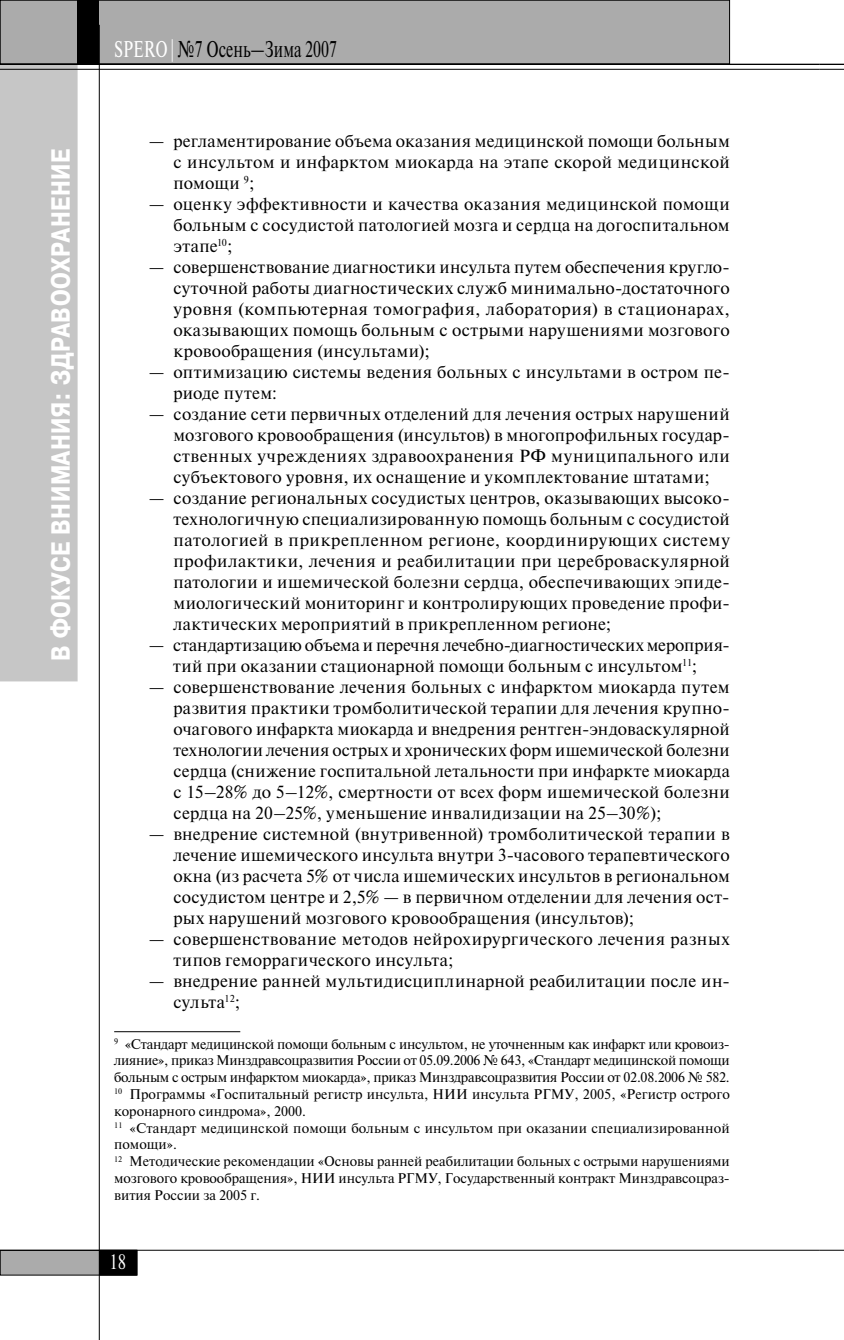
<style>
.page{position:relative;width:844px;height:1340px;background:#fff}
.page>*{position:absolute;margin:0;border:0;box-sizing:border-box;transform-origin:0 0}
.t1{font:700 26.25px "Pragmatica Cond C";letter-spacing:.02em;color:#fff}
.t2{font:22.75px "Newton C";color:#000;scale:.7 1}
.t3{font:21px "Newton C";color:#fff;scale:.8 1}
.t4{font:17.5px/21px "Newton C";letter-spacing:.015em;color:#000;text-align:justify}
.t5{font:14px/16.8px "Newton C";letter-spacing:-.005em;color:#000}
.s1{color:#fff}
</style>
<div class="page">
<div style="left:0;top:61px;width:77px;height:620px;background:#c6c6c6"></div>
<div style="left:0;top:0;width:729px;height:64px;background:#ababab"></div>
<div style="left:0;top:0;width:729px;height:64px;border:1px solid #000"></div>
<div style="left:77px;top:0;width:22px;height:64px;background:#000"></div>
<div style="left:0;top:1250px;width:136px;height:25px;background:#ababab"></div>
<div style="left:0;top:1250px;width:137px;height:25px;border:1px solid #000"></div>
<div style="left:100px;top:1250px;width:37px;height:25px;background:#000"></div>
<hr style="left:99px;top:25px;width:1px;height:1314px;background:#000">
<hr style="left:0;top:64px;width:819px;height:1px;background:#000">
<hr style="left:0;top:69px;width:819px;height:1px;background:#000">
<hr style="left:0;top:1249px;width:819px;height:1px;background:#000">
<svg style="left:819px;top:64px;width:24px;height:6px"></svg>
<svg style="left:819px;top:1249px;width:24px;height:1px"></svg>
<hr style="left:114px;top:1031px;width:126px;height:1px;background:#000">
<h1 class="t1" style="left:51px;top:661px;width:513px;rotate:-90deg">В ФОКУСЕ ВНИМАНИЯ: ЗДРАВООХРАНЕНИЕ</h1>
<h2 class="t2" style="left:114px;top:41px;width:320px"><span class="s1">SPERO |</span> №7 Осень—Зима 2007</h2>
<p class="t4" style="left:173px;top:131px;width:558px;text-indent:-24px">— регламентирование объема оказания медицинской помощи больным с инсультом и инфарктом миокарда на этапе скорой медицинской помощи <sup>9</sup>;</p>
<p class="t4" style="left:173px;top:194px;width:557px;text-indent:-24px">— оценку эффективности и качества оказания медицинской помощи больным с сосудистой патологией мозга и сердца на догоспитальном этапе<sup>10</sup>;</p>
<p class="t4" style="left:173px;top:257px;width:557px;text-indent:-24px">— совершенствование диагностики инсульта путем обеспечения кругло&shy;суточной работы диагностических служб минимально-достаточного уровня (компьютерная томография, лаборатория) в стационарах, оказывающих помощь больным с острыми нарушениями мозгового кровообращения (инсультами);</p>
<p class="t4" style="left:173px;top:362px;width:557px;text-indent:-24px">— оптимизацию системы ведения больных с инсультами в остром пе&shy;риоде путем:</p>
<p class="t4" style="left:173px;top:404px;width:557px;text-indent:-24px">— создание сети первичных отделений для лечения острых нарушений мозгового кровообращения (инсультов) в многопрофильных государ&shy;ственных учреждениях здравоохранения РФ муниципального или субъектового уровня, их оснащение и укомплектование штатами;</p>
<p class="t4" style="left:173px;top:488px;width:557px;text-indent:-24px">— создание региональных сосудистых центров, оказывающих высоко&shy;технологичную специализированную помощь больным с сосудистой патологией в прикрепленном регионе, координирующих систему профилактики, лечения и реабилитации при цереброваскулярной патологии и ишемической болезни сердца, обеспечивающих эпиде&shy;миологический мониторинг и контролирующих проведение профи&shy;лактических мероприятий в прикрепленном регионе;</p>
<p class="t4" style="left:149px;top:635px;width:582px;text-align:center">— стандартизацию объема и перечня лечебно-диагностических мероприя&shy;тий при оказании стационарной помощи больным с инсультом<sup>11</sup>;</p>
<p class="t4" style="left:173px;top:677px;width:557px;text-indent:-24px">— совершенствование лечения больных с инфарктом миокарда путем развития практики тромболитической терапии для лечения крупно&shy;очагового инфаркта миокарда и внедрения рентген-эндоваскулярной технологии лечения острых и хронических форм ишемической болезни сердца (снижение госпитальной летальности при инфаркте миокарда с 15–28% до 5–12%, смертности от всех форм ишемической болезни сердца на 20–25%, уменьшение инвалидизации на 25–30%);</p>
<p class="t4" style="left:173px;top:824px;width:557px;text-indent:-24px">— внедрение системной (внутривенной) тромболитической терапии в лечение ишемического инсульта внутри 3-часового терапевтического окна (из расчета 5% от числа ишемических инсультов в региональном сосудистом центре и 2,5% — в первичном отделении для лечения ост&shy;рых нарушений мозгового кровообращения (инсультов);</p>
<p class="t4" style="left:173px;top:929px;width:557px;text-indent:-24px">— совершенствование методов нейрохирургического лечения разных типов геморрагического инсульта;</p>
<p class="t4" style="left:173px;top:971px;width:557px;text-indent:-24px">— внедрение ранней мультидисциплинарной реабилитации после ин&shy;сульта<sup>12</sup>;</p>
<p class="t5" style="left:114px;top:1036px;width:617px"><sup>9</sup> «Стандарт медицинской помощи больным с инсультом, не уточненным как инфаркт или кровоиз&shy;лияние», приказ Минздравсоцразвития России от 05.09.2006 № 643, «Стандарт медицинской помощи больным с острым инфарктом миокарда», приказ Минздравсоцразвития России от 02.08.2006 № 582.<br><sup>10</sup> Программы «Госпитальный регистр инсульта, НИИ инсульта РГМУ, 2005, «Регистр острого коронарного синдрома», 2000.<br><sup>11</sup> «Стандарт медицинской помощи больным с инсультом при оказании специализированной помощи».<br><sup>12</sup> Методические рекомендации «Основы ранней реабилитации больных с острыми нарушениями мозгового кровообращения», НИИ инсульта РГМУ, Государственный контракт Минздравсоцраз&shy;вития России за 2005 г.</p>
<p class="t3" style="left:109px;top:1254px;width:22px">18</p>
</div>
